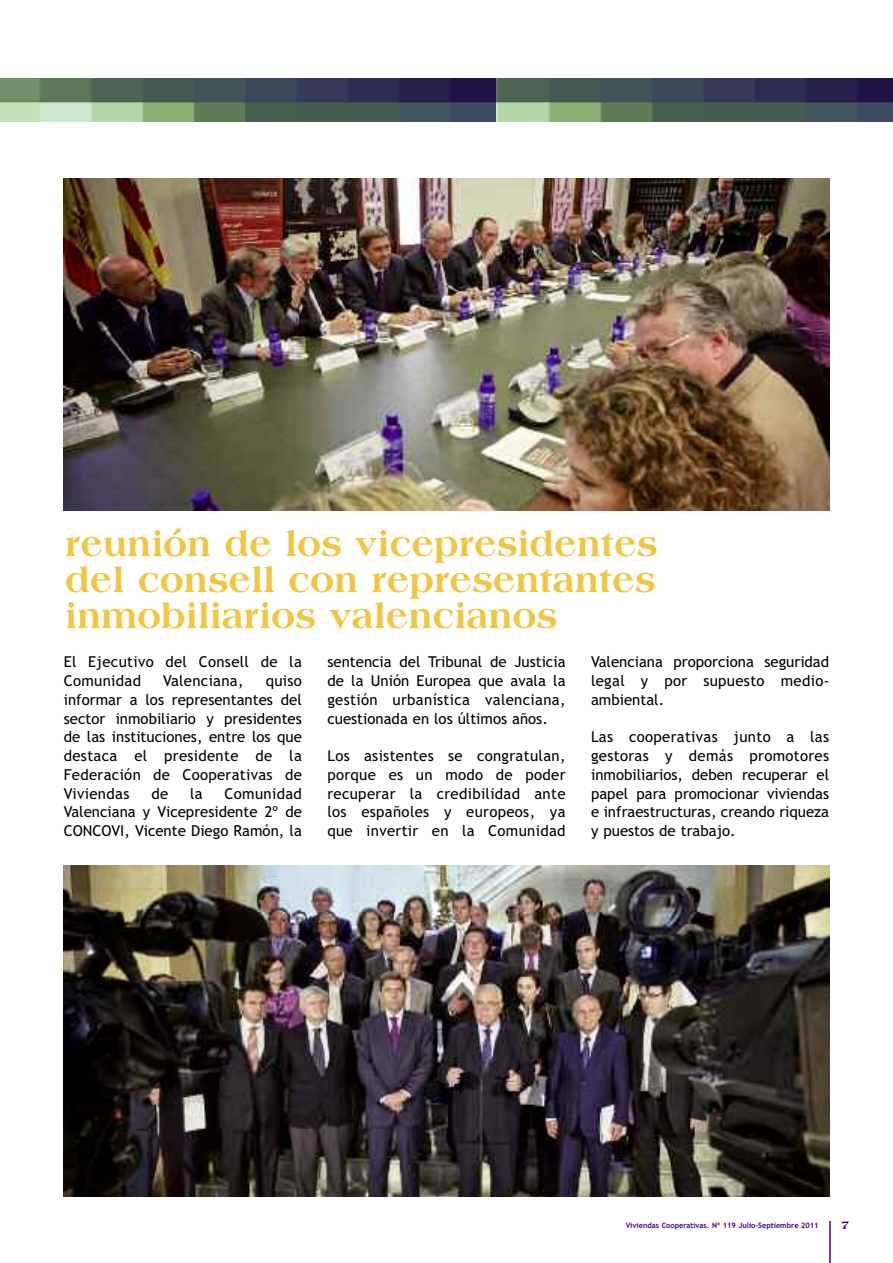
<style>
.page{position:relative;width:893px;height:1263px;background:#fff}
.page>*{position:absolute;margin:0;border:0;box-sizing:border-box;transform-origin:0 0}
.t1{font:800 36px/36px "Americana";color:#f0c744;text-align:justify}
.t2{font:15px/18.8px "Trebuchet MS";letter-spacing:.02em;color:#000;text-align:justify}
.t3{font:800 12px "Americana";color:#43008e}
.t4{font:700 7.5px "Trebuchet MS";color:#43008e}
</style>
<div class="page">
<hr style="left:829px;top:1221px;width:2px;height:42px;background:#43008e">
<img style="left:495px;top:79px;width:398px;height:43px">
<img style="left:0;top:79px;width:495px;height:43px">
<img style="left:64px;top:179px;width:765px;height:331px">
<img style="left:64px;top:865px;width:765px;height:332px">
<h1 class="t1" style="left:65px;top:528px;width:594px">reunión de los vicepresidentes del consell con representantes inmobiliarios valencianos</h1>
<p class="t2" style="left:64px;top:653px;width:240px">El Ejecutivo del Consell de la<br>Comunidad</p>
<p class="t2" style="left:163px;top:672px;width:82px">Valenciana,</p>
<p class="t2" style="left:64px;top:672px;width:240px;text-indent:202px">quiso informar a los representantes del sector inmobiliario y presidentes de las instituciones, entre los que destaca el presidente de la Federación de Cooperativas de Viviendas</p>
<p class="t2" style="left:64px;top:784px;width:240px;text-indent:161px">Comunidad Valenciana y Vicepresidente 2º de CONCOVI, Vicente Diego Ramón, la</p>
<p class="t2" style="left:151px;top:784px;width:18px">de</p>
<p class="t2" style="left:190px;top:784px;width:14px">la</p>
<p class="t2" style="left:327px;top:653px;width:240px">sentencia del Tribunal de Justicia de la Unión Europea que avala la gestión urbanística valenciana, cuestionada en los últimos años.</p>
<p class="t2" style="left:327px;top:747px;width:240px">Los asistentes se congratulan, porque es un modo de poder recuperar la credibilidad ante los españoles y europeos, ya que invertir en la Comunidad</p>
<p class="t2" style="left:591px;top:653px;width:240px">Valenciana proporciona seguridad legal y por supuesto medio&shy;ambiental.</p>
<p class="t2" style="left:591px;top:728px;width:240px">Las cooperativas junto a las gestoras y demás promotores inmobiliarios, deben recuperar el papel para promocionar viviendas e infraestructuras, creando riqueza y puestos de trabajo.</p>
<p class="t4" style="left:626px;top:1221px;width:195px">Viviendas Cooperativas. Nº 119 Julio-Septiembre 2011</p>
<p class="t3" style="left:841px;top:1220px;width:10px">7</p>
</div>
